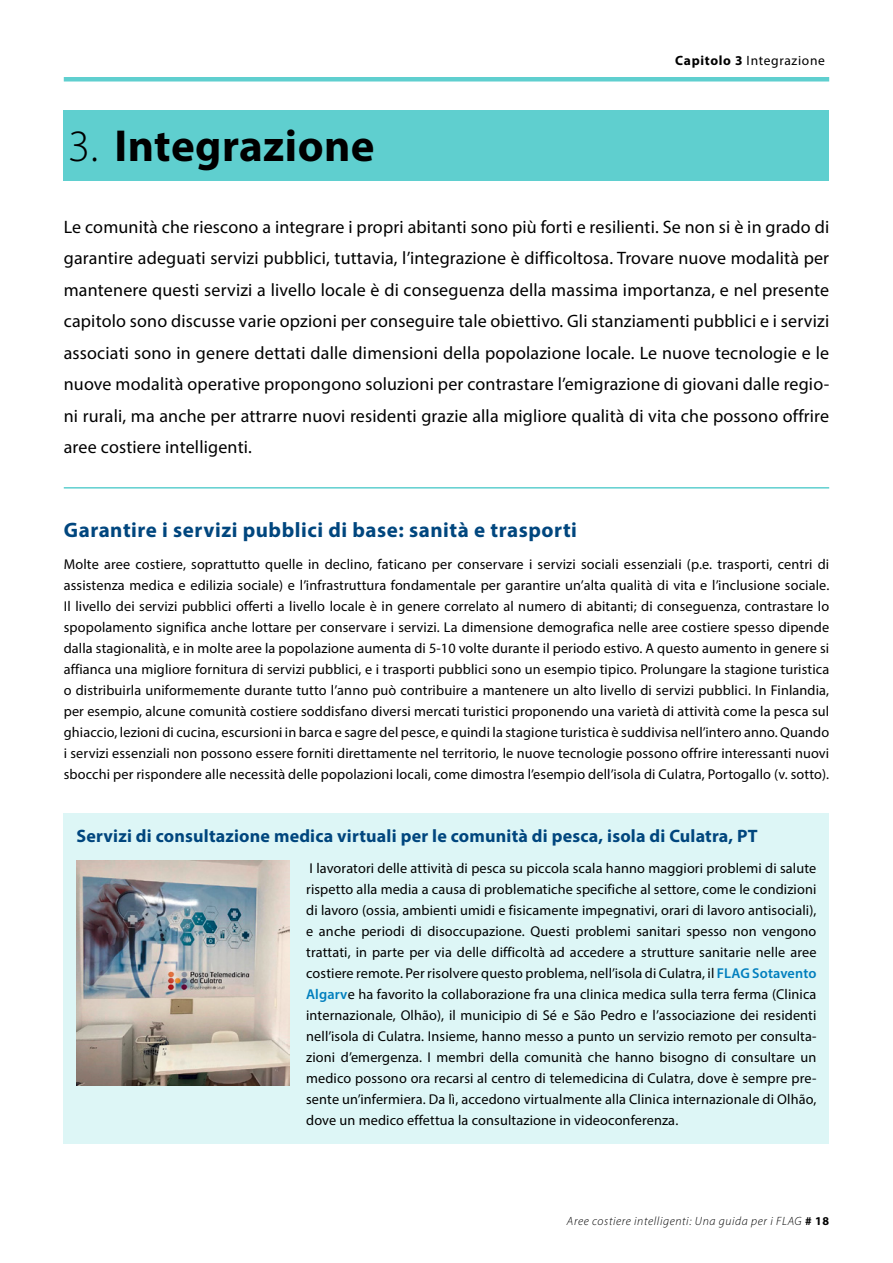
<style>
.page{position:relative;width:893px;height:1263px;background:#fff}
.page>*{position:absolute;margin:0;border:0;box-sizing:border-box;transform-origin:0 0}
.t1{font:700 45px "Myriad Pro";letter-spacing:.01em;color:#000}
.Titre_3{font:700 21px "Myriad Pro";letter-spacing:.025em;color:#00467e}
.Introduction{font:18px/31.5px "Myriad Pro";letter-spacing:.01em;color:#000;text-align:justify}
.Exemple_Titre{font:700 18px "Myriad Pro";letter-spacing:.01em;color:#00467e}
._1-Myriad_Pro-body{font:14.25px/21px "Myriad Pro";letter-spacing:.01em;color:#000;text-align:justify}
.Exemple_Box{font:14.25px/21px "Myriad Pro";letter-spacing:.01em;color:#000;text-align:justify}
.t2{font:13.5px "Myriad Pro";letter-spacing:.05em;color:#000}
.t3{font:italic 300 12px "Myriad Pro";letter-spacing:.05em;color:#000}
.s1{font-weight:300}
.s2{font-weight:700}
.s3{font-weight:600;color:#007fbe}
.s4{font-weight:700;font-style:normal}
</style>
<div class="page">
<div style="left:64px;top:77px;width:765px;height:5px;background:#5fcfcf"></div>
<div style="left:64px;top:111px;width:765px;height:70px;background:#5fcfcf"></div>
<hr style="left:64px;top:487px;width:765px;height:2px;background:#5fcfcf">
<div style="left:64px;top:813px;width:765px;height:48px;background:#ddf6f6"></div>
<div style="left:64px;top:847px;width:765px;height:296px;background:#ddf6f6"></div>
<img style="left:77px;top:860px;width:212px;height:226px">
<p class="t1" style="left:68px;top:117px;width:308px"><span class="s1">3.</span> Integrazione</p>
<p class="t2" style="left:675px;top:52px;width:151px"><span class="s2">Capitolo 3</span> Integrazione</p>
<p class="Introduction" style="left:64px;top:210px;width:767px">Le comunità che riescono a integrare i propri abitanti sono più forti e resilienti. Se non si è in grado di garantire adeguati servizi pubblici, tuttavia, l’integrazione è difficoltosa. Trovare nuove modalità per mantenere questi servizi a livello locale è di conseguenza della massima importanza, e nel presente capitolo sono discusse varie opzioni per conseguire tale obiettivo. Gli stanziamenti pubblici e i servizi associati sono in genere dettati dalle dimensioni della popolazione locale. Le nuove tecnologie e le nuove modalità operative propongono soluzioni per contrastare l’emigrazione di giovani dalle regio&shy;ni rurali, ma anche per attrarre nuovi residenti grazie alla migliore qualità di vita che possono offrire aree costiere intelligenti.</p>
<p class="Titre_3" style="left:64px;top:516px;width:515px">Garantire i servizi pubblici di base: sanità e trasporti</p>
<p class="_1-Myriad_Pro-body" style="left:64px;top:553px;width:767px">Molte aree costiere, soprattutto quelle in declino, faticano per conservare i servizi sociali essenziali (p.e. trasporti, centri di assistenza medica e edilizia sociale) e l’infrastruttura fondamentale per garantire un’alta qualità di vita e l’inclusione sociale.<br>Il livello dei servizi pubblici offerti a livello locale è in genere correlato al numero di abitanti; di conseguenza, contrastare lo spopolamento significa anche lottare per conservare i servizi. La dimensione demografica nelle aree costiere spesso dipende dalla stagionalità, e in molte aree la popolazione aumenta di 5-10 volte durante il periodo estivo. A questo aumento in genere si affianca una migliore fornitura di servizi pubblici, e i trasporti pubblici sono un esempio tipico. Prolungare la stagione turistica o distribuirla uniformemente durante tutto l’anno può contribuire a mantenere un alto livello di servizi pubblici. In Finlandia, per esempio, alcune comunità costiere soddisfano diversi mercati turistici proponendo una varietà di attività come la pesca sul ghiaccio, lezioni di cucina, escursioni in barca e sagre del pesce, e quindi la stagione turistica è suddivisa nell’intero anno. Quando i servizi essenziali non possono essere forniti direttamente nel territorio, le nuove tecnologie possono offrire interessanti nuovi sbocchi per rispondere alle necessità delle popolazioni locali, come dimostra l’esempio dell’isola di Culatra, Portogallo (v. sotto).</p>
<p class="Exemple_Titre" style="left:77px;top:824px;width:683px">Servizi di consultazione medica virtuali per le comunità di pesca, isola di Culatra, PT</p>
<p class="Exemple_Box" style="left:306px;top:857px;width:512px">I lavoratori delle attività di pesca su piccola scala hanno maggiori problemi di salute rispetto alla media a causa di problematiche specifiche al settore, come le condizioni di lavoro (ossia, ambienti umidi e fisicamente impegnativi, orari di lavoro antisociali), e anche periodi di disoccupazione. Questi problemi sanitari spesso non vengono trattati, in parte per via delle difficoltà ad accedere a strutture sanitarie nelle aree costiere remote. Per risolvere questo problema, nell’isola di Culatra, il <span class="s3">FLAG Sotavento Algarv</span>e ha favorito la collaborazione fra una clinica medica sulla terra ferma (Clinica internazionale, Olhão), il municipio di Sé e São Pedro e l’associazione dei residenti nell’isola di Culatra. Insieme, hanno messo a punto un servizio remoto per consulta&shy;zioni d’emergenza. I membri della comunità che hanno bisogno di consultare un medico possono ora recarsi al centro di telemedicina di Culatra, dove è sempre pre&shy;sente un’infermiera. Da lì, accedono virtualmente alla Clinica internazionale di Olhão, dove un medico effettua la consultazione in videoconferenza.</p>
<p class="t3" style="left:567px;top:1214px;width:264px">Aree costiere intelligenti: Una guida per i FLAG <span class="s4"># 18</span></p>
</div>
